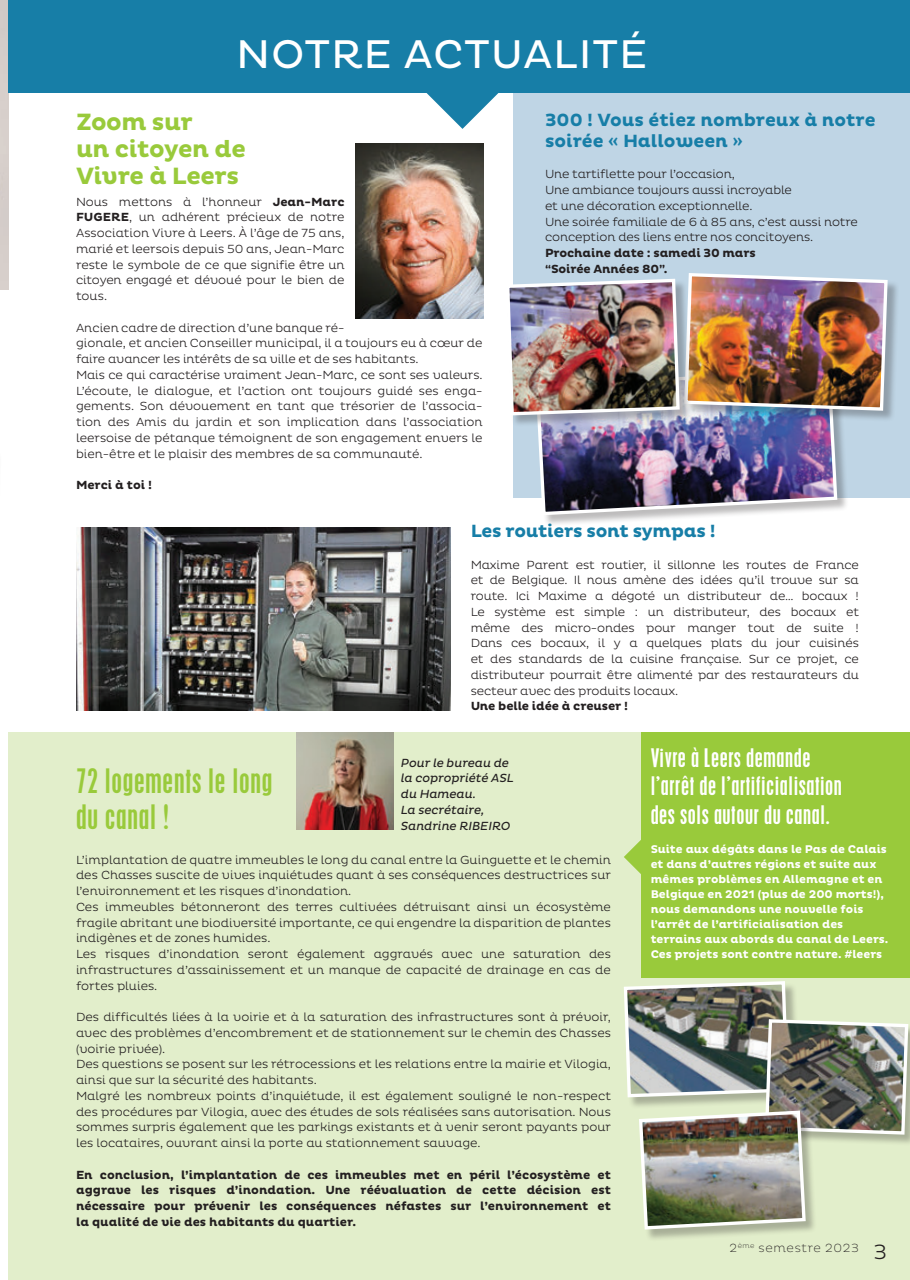
<style>
.page{position:relative;width:910px;height:1280px;background:#fff}
.page>*{position:absolute;margin:0;border:0;box-sizing:border-box;transform-origin:0 0}
.t1{font:40.8px "Pluto";letter-spacing:.02em;color:#fff}
.t2{font:condensed 30px/36px "Placard MT Std";letter-spacing:.025em;color:#99ca3b}
.t3{font:700 24px/27px "Pluto";letter-spacing:-.015em;color:#99ca3b}
.t4{font:condensed 22.8px/28.5px "Placard MT Std";letter-spacing:.025em;color:#fff}
.t5{font:300 21px "Pluto";color:#231f20}
.t6{font:700 18px/21px "Pluto";color:#177ea7}
.t7{font:300 12px/15.8px "Pluto";color:#231f20}
.t8{font:700 12px/15.8px "Pluto";letter-spacing:-.01em;color:#231f20}
.t9{font:italic 12px/15.8px "Pluto";letter-spacing:-.01em;color:#231f20}
.t10{font:200 12px "Pluto";letter-spacing:.055em;color:#231f20}
.t11{font:700 11.4px/15px "Pluto";color:#fff}
.s1{font-weight:700}
</style>
<div class="page">
<div style="left:514px;top:7px;width:396px;height:490px;background:#bfd5e5"></div>
<div style="left:9px;top:733px;width:901px;height:547px;background:#e2eecb"></div>
<div style="left:0;top:0;width:9px;height:289px;background:#d6ceca"></div>
<div style="left:9px;top:0;width:901px;height:92px;background:#177ea7"></div>
<svg style="left:426px;top:92px;width:73px;height:37px"></svg>
<img style="left:355px;top:144px;width:129px;height:175px">
<img style="left:76px;top:528px;width:374px;height:182px">
<svg style="left:624px;top:840px;width:17px;height:34px"></svg>
<div style="left:641px;top:733px;width:269px;height:245px;background:#99ca3b"></div>
<img style="left:296px;top:733px;width:97px;height:96px">
<div style="left:537px;top:370px;width:312px;height:157px;background:#231f20;opacity:.3"></div>
<div style="left:640px;top:1112px;width:178px;height:129px;background:#231f20;opacity:.3"></div>
<img style="left:624px;top:981px;width:286px;height:250px">
<div style="left:685px;top:274px;width:214px;height:149px;background:#231f20;opacity:.3"></div>
<img style="left:509px;top:271px;width:380px;height:246px">
<h1 class="t1" style="left:236px;top:31px;width:413px">NOTRE ACTUALITÉ</h1>
<h3 class="t3" style="left:76px;top:109px;width:171px">Zoom sur<br>un citoyen de<br>Vivre à Leers</h3>
<h3 class="t6" style="left:545px;top:110px;width:332px">300 ! Vous étiez nombreux à notre soirée « Halloween »</h3>
<p class="t7" style="left:545px;top:167px;width:315px">Une tartiflette pour l’occasion,<br>Une ambiance toujours aussi incroyable<br>et une décoration exceptionnelle.<br>Une soirée familiale de 6 à 85 ans, c’est aussi notre conception des liens entre nos concitoyens.</p>
<p class="t8" style="left:545px;top:246px;width:212px">Prochaine date : samedi 30 mars “Soirée Années 80”.</p>
<p class="t7" style="left:76px;top:194px;width:270px;text-align:justify">Nous mettons à l’honneur <span class="s1">Jean-Marc FUGERE</span>, un adhérent précieux de notre Association Vivre à Leers. À l’âge de 75 ans, marié et leersois depuis 50 ans, Jean-Marc reste le symbole de ce que signifie être un citoyen engagé et dévoué pour le bien de tous.</p>
<p class="t7" style="left:76px;top:320px;width:408px">Ancien cadre de direction d’une banque ré-<br>gionale, et ancien Conseiller municipal, il a toujours eu à cœur de faire avancer les intérêts de sa ville et de ses habitants.<br>Mais ce qui caractérise vraiment Jean-Marc, ce sont ses valeurs.<br>L’écoute, le dialogue, et l’action ont toujours guidé ses enga&shy;gements. Son dévouement en tant que trésorier de l’associa&shy;tion des Amis du jardin et son implication dans l’association leersoise de pétanque témoignent de son engagement envers le bien-être et le plaisir des membres de sa communauté.</p>
<p class="t8" style="left:76px;top:477px;width:78px">Merci à toi !</p>
<h3 class="t6" style="left:471px;top:521px;width:247px">Les routiers sont sympas !</h3>
<p class="t7" style="left:471px;top:557px;width:390px;text-align:justify">Maxime Parent est routier, il sillonne les routes de France et de Belgique. Il nous amène des idées qu’il trouve sur sa route. Ici Maxime a dégoté un distributeur de… bocaux !<br>Le système est simple : un distributeur, des bocaux et même des micro-ondes pour manger tout de suite !<br>Dans ces bocaux, il y a quelques plats du jour cuisinés et des standards de la cuisine française. Sur ce projet, ce distributeur pourrait être alimenté par des restaurateurs du secteur avec des produits locaux.</p>
<p class="t8" style="left:471px;top:699px;width:159px">Une belle idée à creuser !</p>
<h2 class="t2" style="left:76px;top:762px;width:198px">72 logements le long du canal !</h2>
<p class="t9" style="left:401px;top:755px;width:115px">Pour le bureau de la copropriété ASL du Hameau.<br>La secrétaire,<br>Sandrine RIBEIRO</p>
<p class="t7" style="left:76px;top:852px;width:536px">L’implantation de quatre immeubles le long du canal entre la Guinguette et le chemin des Chasses suscite de vives inquiétudes quant à ses conséquences destructrices sur l’environnement et les risques d’inondation.<br>Ces immeubles bétonneront des terres cultivées détruisant ainsi un écosystème fragile abritant une biodiversité importante, ce qui engendre la disparition de plantes indigènes et de zones humides.<br>Les risques d’inondation seront également aggravés avec une saturation des infrastructures d’assainissement et un manque de capacité de drainage en cas de fortes pluies.</p>
<p class="t7" style="left:76px;top:1009px;width:536px">Des difficultés liées à la voirie et à la saturation des infrastructures sont à prévoir, avec des problèmes d’encombrement et de stationnement sur le chemin des Chasses (voirie privée).<br>Des questions se posent sur les rétrocessions et les relations entre la mairie et Vilogia, ainsi que sur la sécurité des habitants.<br>Malgré les nombreux points d’inquiétude, il est également souligné le non-respect des procédures par Vilogia, avec des études de sols réalisées sans autorisation. Nous sommes surpris également que les parkings existants et à venir seront payants pour les locataires, ouvrant ainsi la porte au stationnement sauvage.</p>
<p class="t8" style="left:76px;top:1167px;width:536px;text-align:justify">En conclusion, l’implantation de ces immeubles met en péril l’écosystème et aggrave les risques d’inondation. Une réévaluation de cette décision est nécessaire pour prévenir les conséquences néfastes sur l’environnement et la qualité de vie des habitants du quartier.</p>
<h3 class="t4" style="left:651px;top:743px;width:193px">Vivre à Leers demande l’arrêt de l’artificialisation des sols autour du canal.</h3>
<p class="t11" style="left:651px;top:842px;width:239px">Suite aux dégâts dans le Pas de Calais et dans d’autres régions et suite aux mêmes problèmes en Allemagne et en Belgique en 2021 (plus de 200 morts!), nous demandons une nouvelle fois l’arrêt de l’artificialisation des terrains aux abords du canal de Leers.<br>Ces projets sont contre nature. #leers</p>
<p class="t10" style="left:729px;top:1241px;width:131px">2<sup>ème</sup> semestre 2023</p>
<h3 class="t5" style="left:873px;top:1239px;width:15px">3</h3>
</div>
